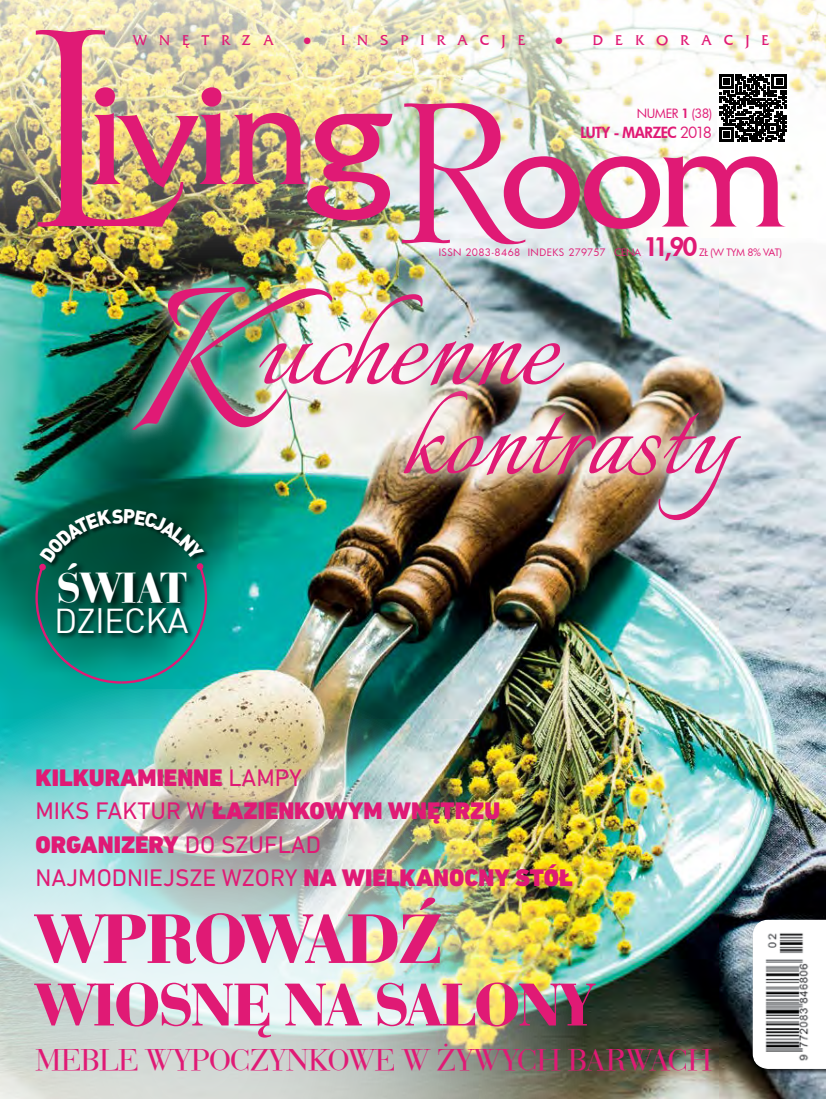
<style>
.page{position:relative;width:826px;height:1099px;background:#fff}
.page>*{position:absolute;margin:0;border:0;box-sizing:border-box;transform-origin:0 0}
.t1{font:374.12px "Serlio LT Std";color:#e01a75}
.t2{font:251.12px "Italianno";color:#e01a75}
.t3{font:148.75px "France Normal";letter-spacing:-.02em;color:#e01a75}
.t4{font:144.88px "Italianno";color:#e01a75}
.t5{font:134.12px "Italianno";color:#e01a75}
.t6{font:700 72.75px "Bedini";letter-spacing:-.02em;color:#e01a75}
.t7{font:700 62.75px "Bedini";letter-spacing:-.02em;color:#e01a75}
.t8{font:700 43.62px "Bedini";color:#fff}
.t9{font:34.5px "DIN Pl";letter-spacing:-.02em;color:#fff}
.t10{font:31.25px "Bedini";letter-spacing:-.02em;color:#e01a75}
.t11{font:800 25px "Futura";color:#e01a75}
.t12{font:900 24.38px/33.5px "DIN Next LT Pro";color:#e01a75}
.t13{font:15px "France Normal";letter-spacing:.82em;color:#e01a75}
.t14{font:800 15px "Futura";letter-spacing:-.04em;color:#e01a75}
.t15{font:12.5px "Futura";letter-spacing:-.04em;color:#e01a75}
.t16{font:10px "Futura";letter-spacing:.025em;color:#e01a75}
.s1{font-family:"Franklin Gothic"}
.s2{font-family:"Serlio LT Std";font-size:266.75px}
.s3{font-weight:800}
.s4{font-weight:400}
</style>
<div class="page">
<img style="left:0;top:287px;width:826px;height:811px">
<div style="left:751px;top:919px;width:75px;height:155px;background:#000;opacity:.75"></div>
<svg style="left:752px;top:919px;width:74px;height:149px"></svg>
<img style="left:762px;top:928px;width:50px;height:136px">
<div style="left:386px;top:373px;width:373px;height:166px;background:#fff;opacity:.75"></div>
<img style="left:0;top:0;width:826px;height:287px">
<div style="left:717px;top:72px;width:71px;height:72px;background:linear-gradient(to right,#fff,#fff)"></div>
<svg style="left:719px;top:74px;width:67px;height:68px"></svg>
<div style="left:241px;top:275px;width:341px;height:128px;background:#fff;opacity:.75"></div>
<img style="left:0;top:688px;width:583px;height:410px">
<div style="left:114px;top:267px;width:236px;height:180px;background:#fff;opacity:.75"></div>
<div style="left:39px;top:508px;width:171px;height:60px;background:#000;opacity:.75"></div>
<svg style="left:34px;top:509px;width:174px;height:175px;background:#066255"></svg>
<h1 class="t1" style="left:16px;top:-55px;width:175px">L</h1>
<p class="t13" style="left:133px;top:31px;width:143px">WNĘTRZA</p>
<p class="t13" style="left:303px;top:31px;width:224px"><span class="s1">●</span> INSPIRACJE</p>
<p class="t13" style="left:554px;top:31px;width:216px"><span class="s1">●</span> DEKORACJE</p>
<h3 class="t3" style="left:90px;top:45px;width:438px">iving<span class="s2">R</span></h3>
<p class="t15" style="left:636px;top:105px;width:77px">NUMER <span class="s3">1</span> (38)</p>
<p class="t14" style="left:580px;top:123px;width:133px">LUTY - MARZEC <span class="s4">2018</span></p>
<h3 class="t3" style="left:500px;top:87px;width:289px">oom</h3>
<p class="t16" style="left:439px;top:245px;width:204px">ISSN 2083-8468 INDEKS 279757 CENA</p>
<p class="t11" style="left:643px;top:230px;width:55px">11,90</p>
<p class="t16" style="left:699px;top:245px;width:85px">ZŁ (W TYM 8% VAT)</p>
<h2 class="t2" style="left:133px;top:223px;width:142px">K</h2>
<h3 class="t4" style="left:255px;top:267px;width:303px">uchenne</h3>
<h3 class="t5" style="left:402px;top:366px;width:331px">kontrasty</h3>
<h3 class="t8" style="left:57px;top:561px;width:132px">ŚWIAT</h3>
<h3 class="t9" style="left:54px;top:598px;width:136px">DZIECKA</h3>
<p class="t12" style="left:35px;top:760px;width:539px">KILKURAMIENNE <span class="s4">LAMPY<br>MIKS FAKTUR W</span> ŁAZIENKOWYM WNĘTRZU<br>ORGANIZERY <span class="s4">DO SZUFLAD<br>NAJMODNIEJSZE WZORY</span> NA WIELKANOCNY STÓŁ</p>
<h3 class="t6" style="left:35px;top:895px;width:408px">WPROWADŹ</h3>
<h3 class="t7" style="left:35px;top:966px;width:560px">WIOSNĘ NA SALONY</h3>
<p class="t10" style="left:35px;top:1040px;width:678px">MEBLE WYPOCZYNKOWE W ŻYWYCH BARWACH</p>
</div>
